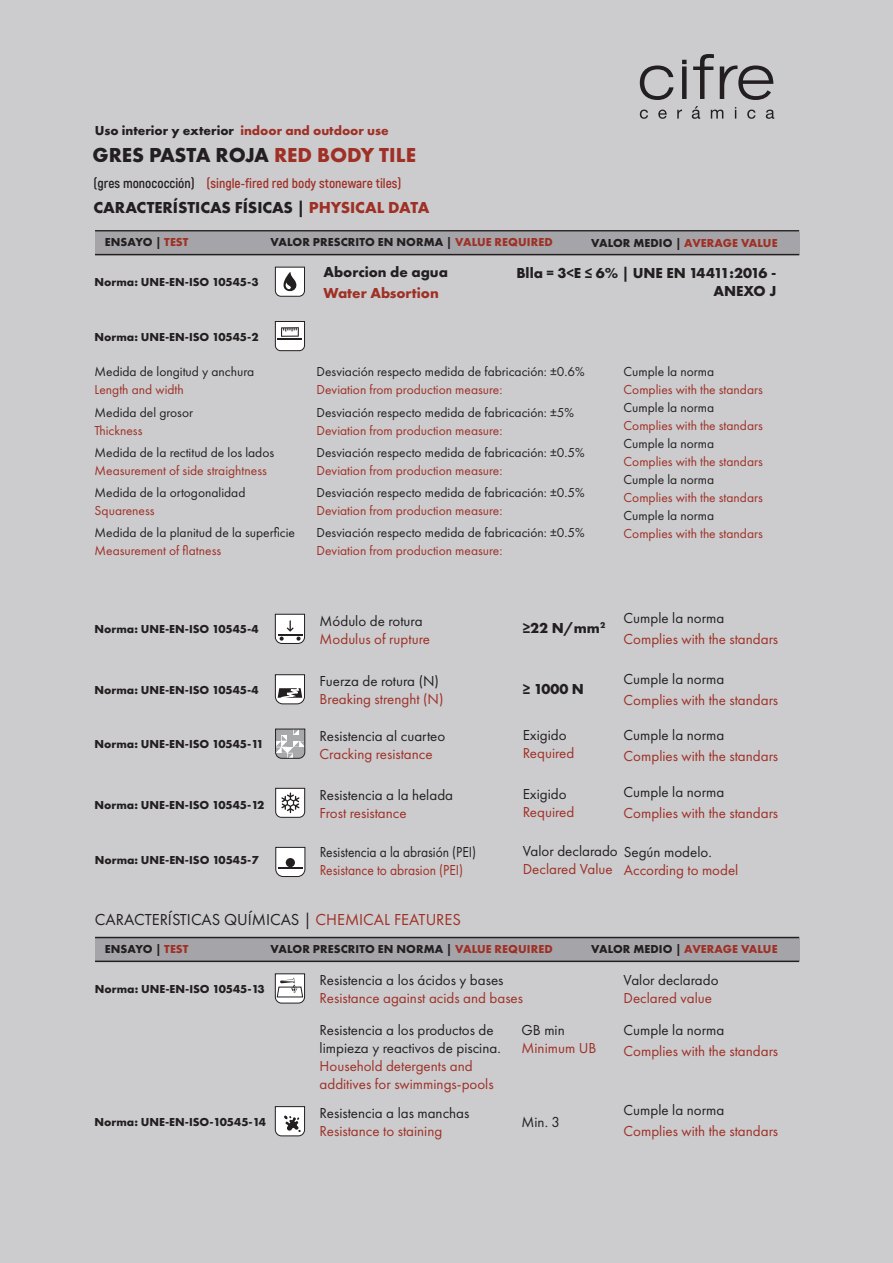
<style>
.page{position:relative;width:893px;height:1263px;background:#ccccce}
.page>*{position:absolute;margin:0;border:0;box-sizing:border-box;transform-origin:0 0}
.t1{font:700 21px "Futura PT";color:#231f20}
.t2{font:16.5px "Futura PT";color:#231f20}
.t3{font:700 16.5px "Futura PT";color:#231f20}
.t4{font:15px/21px "Futura PT";color:#9f3026}
.t5{font:15px/18px "Futura PT";color:#231f20}
.t6{font:700 15px/18px "Futura PT";color:#231f20;text-align:right}
.t7{font:15px "Futura PT";color:#231f20;scale:.9 1}
.t8{font:15px "Futura PT";color:#9f3026;scale:.9 1}
.t9{font:700 15px "Futura PT";color:#9f3026}
.t10{font:13.5px "Futura PT";color:#231f20}
.t11{font:13.5px "Futura PT";color:#9f3026}
.t12{font:700 13.5px "Akrobat";color:#9f3026}
.t13{font:700 13.5px "Futura PT";color:#231f20}
.t14{font:700 12px "Futura PT";color:#231f20}
.t15{font:700 12px "Futura PT";letter-spacing:.01em;color:#9f3026}
.s1{color:#9f3026}
.s2{color:#231f20}
.s3{font-weight:700;color:#231f20}
</style>
<div class="page">
<svg style="left:640px;top:54px;width:134px;height:65px"></svg>
<svg style="left:275px;top:321px;width:30px;height:30px"></svg>
<svg style="left:275px;top:266px;width:30px;height:31px"></svg>
<svg style="left:275px;top:614px;width:30px;height:30px"></svg>
<svg style="left:275px;top:674px;width:30px;height:30px"></svg>
<svg style="left:275px;top:728px;width:30px;height:31px"></svg>
<svg style="left:275px;top:787px;width:30px;height:31px"></svg>
<svg style="left:275px;top:973px;width:30px;height:30px"></svg>
<svg style="left:275px;top:1106px;width:30px;height:30px"></svg>
<svg style="left:275px;top:847px;width:31px;height:30px"></svg>
<hr style="left:278px;top:867px;width:24px;height:2px;background:#231f20">
<div style="left:286px;top:858px;width:9px;height:9px;background:#231f20;border-radius:50%"></div>
<div style="left:95px;top:232px;width:704px;height:23px;background:#a5a5a9"></div>
<hr style="left:95px;top:230px;width:704px;height:2px;background:#231f20">
<hr style="left:95px;top:254px;width:704px;height:1px;background:#231f20">
<div style="left:95px;top:938px;width:704px;height:23px;background:#a5a5a9"></div>
<hr style="left:95px;top:937px;width:704px;height:1px;background:#231f20">
<hr style="left:95px;top:960px;width:704px;height:2px;background:#231f20">
<p class="t13" style="left:95px;top:122px;width:296px">Uso interior y exterior <span class="s1">indoor and outdoor use</span></p>
<h1 class="t1" style="left:92px;top:142px;width:325px">GRES PASTA ROJA <span class="s1">RED BODY TILE</span></h1>
<p class="t12" style="left:94px;top:175px;width:309px"><span class="s2">(gres monococción)</span> (single-fired red body stoneware tiles)</p>
<p class="t3" style="left:94px;top:197px;width:337px">CARACTERÍSTICAS FÍSICAS | <span class="s1">PHYSICAL DATA</span></p>
<p class="t14" style="left:105px;top:235px;width:85px">ENSAYO | <span class="s1">TEST</span></p>
<p class="t14" style="left:271px;top:235px;width:284px">VALOR PRESCRITO EN NORMA | <span class="s1">VALUE REQUIRED</span></p>
<p class="t15" style="left:591px;top:235px;width:188px"><span class="s2">VALOR MEDIO |</span> AVERAGE VALUE</p>
<p class="t14" style="left:95px;top:274px;width:165px">Norma: UNE-EN-ISO 10545-3</p>
<p class="t14" style="left:95px;top:329px;width:165px">Norma: UNE-EN-ISO 10545-2</p>
<p class="t10" style="left:95px;top:364px;width:161px">Medida de longitud y anchura</p>
<p class="t11" style="left:95px;top:382px;width:91px">Length and width</p>
<p class="t10" style="left:95px;top:404px;width:100px">Medida del grosor</p>
<p class="t11" style="left:95px;top:422px;width:49px">Thickness</p>
<p class="t10" style="left:95px;top:444px;width:181px">Medida de la rectitud de los lados</p>
<p class="t11" style="left:95px;top:462px;width:174px">Measurement of side straightness</p>
<p class="t10" style="left:95px;top:485px;width:152px">Medida de la ortogonalidad</p>
<p class="t11" style="left:95px;top:503px;width:61px">Squareness</p>
<p class="t10" style="left:95px;top:525px;width:202px">Medida de la planitud de la superficie</p>
<p class="t11" style="left:95px;top:543px;width:128px">Measurement of flatness</p>
<p class="t14" style="left:95px;top:622px;width:165px">Norma: UNE-EN-ISO 10545-4</p>
<p class="t14" style="left:95px;top:682px;width:165px">Norma: UNE-EN-ISO 10545-4</p>
<p class="t14" style="left:95px;top:736px;width:171px">Norma: UNE-EN-ISO 10545-11</p>
<p class="t14" style="left:95px;top:797px;width:171px">Norma: UNE-EN-ISO 10545-12</p>
<p class="t14" style="left:95px;top:852px;width:165px">Norma: UNE-EN-ISO 10545-7</p>
<p class="t6" style="left:323px;top:262px;width:126px">Aborcion de agua</p>
<p class="t9" style="left:323px;top:283px;width:117px">Water Absortion</p>
<p class="t6" style="left:516px;top:264px;width:261px">Blla = 3&lt;E ≤ 6% | UNE EN 14411:2016 -<br>ANEXO J</p>
<p class="t10" style="left:317px;top:364px;width:270px">Desviación respecto medida de fabricación: ±0.6%</p>
<p class="t11" style="left:317px;top:382px;width:187px">Deviation from production measure:</p>
<p class="t10" style="left:317px;top:404px;width:259px">Desviación respecto medida de fabricación: ±5%</p>
<p class="t11" style="left:317px;top:422px;width:187px">Deviation from production measure:</p>
<p class="t10" style="left:317px;top:444px;width:270px">Desviación respecto medida de fabricación: ±0.5%</p>
<p class="t11" style="left:317px;top:462px;width:187px">Deviation from production measure:</p>
<p class="t10" style="left:317px;top:485px;width:270px">Desviación respecto medida de fabricación: ±0.5%</p>
<p class="t11" style="left:317px;top:503px;width:187px">Deviation from production measure:</p>
<p class="t10" style="left:317px;top:525px;width:270px">Desviación respecto medida de fabricación: ±0.5%</p>
<p class="t11" style="left:317px;top:543px;width:187px">Deviation from production measure:</p>
<p class="t10" style="left:624px;top:364px;width:92px">Cumple la norma</p>
<p class="t11" style="left:624px;top:382px;width:141px">Complies with the standars</p>
<p class="t10" style="left:624px;top:400px;width:92px">Cumple la norma</p>
<p class="t11" style="left:624px;top:418px;width:141px">Complies with the standars</p>
<p class="t10" style="left:624px;top:436px;width:92px">Cumple la norma</p>
<p class="t11" style="left:624px;top:454px;width:141px">Complies with the standars</p>
<p class="t10" style="left:624px;top:472px;width:92px">Cumple la norma</p>
<p class="t11" style="left:624px;top:490px;width:141px">Complies with the standars</p>
<p class="t10" style="left:624px;top:508px;width:92px">Cumple la norma</p>
<p class="t11" style="left:624px;top:526px;width:141px">Complies with the standars</p>
<p class="t5" style="left:320px;top:611px;width:104px">Módulo de rotura</p>
<p class="t4" style="left:320px;top:628px;width:112px">Modulus of rupture</p>
<p class="t4" style="left:624px;top:607px;width:156px;text-indent:-101px"><span class="s3">≥22 N/mm</span><sub>2</sub> <span class="s2">Cumple la norma<br></span>Complies with the standars</p>
<p class="t5" style="left:320px;top:672px;width:121px">Fuerza de rotura (N)</p>
<p class="t4" style="left:320px;top:688px;width:125px">Breaking strenght (N)</p>
<p class="t6" style="left:523px;top:679px;width:63px">≥ 1000 N</p>
<p class="t5" style="left:624px;top:669px;width:102px">Cumple la norma</p>
<p class="t4" style="left:624px;top:689px;width:156px">Complies with the standars</p>
<p class="t5" style="left:320px;top:727px;width:127px">Resistencia al cuarteo</p>
<p class="t4" style="left:320px;top:744px;width:115px">Cracking resistance</p>
<p class="t5" style="left:523px;top:726px;width:45px">Exigido</p>
<p class="t4" style="left:523px;top:743px;width:53px">Required</p>
<p class="t5" style="left:624px;top:726px;width:102px">Cumple la norma</p>
<p class="t4" style="left:624px;top:746px;width:156px">Complies with the standars</p>
<p class="t5" style="left:320px;top:785px;width:135px">Resistencia a la helada</p>
<p class="t4" style="left:320px;top:802px;width:89px">Frost resistance</p>
<p class="t5" style="left:523px;top:784px;width:45px">Exigido</p>
<p class="t4" style="left:523px;top:801px;width:53px">Required</p>
<p class="t5" style="left:624px;top:783px;width:102px">Cumple la norma</p>
<p class="t4" style="left:624px;top:802px;width:156px">Complies with the standars</p>
<p class="t7" style="left:320px;top:843px;width:175px">Resistencia a la abrasión (PEI)</p>
<p class="t8" style="left:320px;top:861px;width:161px">Resistance to abrasion (PEI)</p>
<p class="t5" style="left:523px;top:842px;width:190px">Valor declarado Según modelo.</p>
<p class="t4" style="left:523px;top:858px;width:91px">Declared Value</p>
<p class="t4" style="left:624px;top:859px;width:116px">According to model</p>
<p class="t2" style="left:95px;top:909px;width:368px">CARACTERÍSTICAS QUÍMICAS | <span class="s1">CHEMICAL FEATURES</span></p>
<p class="t14" style="left:105px;top:941px;width:85px">ENSAYO | <span class="s1">TEST</span></p>
<p class="t14" style="left:271px;top:941px;width:284px">VALOR PRESCRITO EN NORMA | <span class="s1">VALUE REQUIRED</span></p>
<p class="t15" style="left:591px;top:942px;width:188px"><span class="s2">VALOR MEDIO |</span> AVERAGE VALUE</p>
<p class="t14" style="left:95px;top:981px;width:171px">Norma: UNE-EN-ISO 10545-13</p>
<p class="t14" style="left:95px;top:1114px;width:173px">Norma: UNE-EN-ISO-10545-14</p>
<p class="t5" style="left:320px;top:971px;width:185px">Resistencia a los ácidos y bases</p>
<p class="t4" style="left:320px;top:987px;width:205px">Resistance against acids and bases</p>
<p class="t5" style="left:320px;top:1020px;width:183px">Resistencia a los productos de limpieza y reactivos de piscina.</p>
<p class="t4" style="left:320px;top:1056px;width:176px;line-height:18px">Household detergents and additives for swimmings-pools</p>
<p class="t5" style="left:522px;top:1020px;width:45px">GB min</p>
<p class="t4" style="left:522px;top:1037px;width:76px">Minimum UB</p>
<p class="t5" style="left:624px;top:971px;width:96px">Valor declarado</p>
<p class="t4" style="left:624px;top:987px;width:90px">Declared value</p>
<p class="t5" style="left:624px;top:1020px;width:102px">Cumple la norma</p>
<p class="t4" style="left:624px;top:1040px;width:156px">Complies with the standars</p>
<p class="t5" style="left:320px;top:1104px;width:151px">Resistencia a las manchas</p>
<p class="t4" style="left:320px;top:1120px;width:124px">Resistance to staining</p>
<p class="t5" style="left:522px;top:1113px;width:40px">Min. 3</p>
<p class="t5" style="left:624px;top:1101px;width:102px">Cumple la norma</p>
<p class="t4" style="left:624px;top:1121px;width:156px">Complies with the standars</p>
</div>
